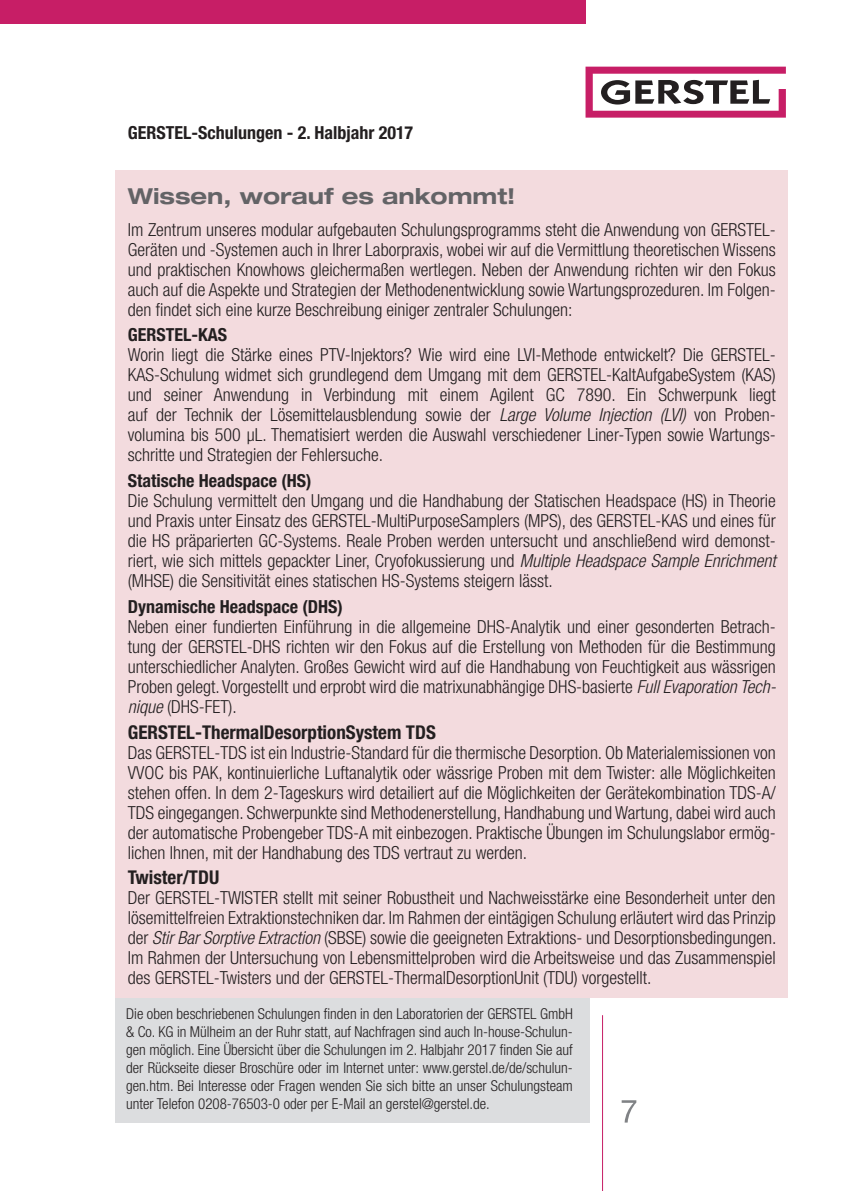
<style>
.page{position:relative;width:845px;height:1191px;background:#fff}
.page>*{position:absolute;margin:0;border:0;box-sizing:border-box;transform-origin:0 0}
.t1{font:700 expanded 22px "Helvetica Neue";color:#636366}
.t2{font:700 condensed 19px "Helvetica Neue";color:#231f20}
.t3{font:300 condensed 18px/20px "Helvetica Neue";color:#231f20;text-align:justify}
.t4{font:700 condensed 18px "Helvetica Neue";color:#231f20}
.t5{font:300 condensed 15px/18px "Helvetica Neue";color:#231f20;text-align:justify}
.s1{font-style:italic}
</style>
<div class="page">
<svg style="left:0;top:0;width:1px;height:24px"></svg>
<div style="left:115px;top:997px;width:475px;height:125px;background:#dcdddf"></div>
<hr style="left:602px;top:1015px;width:1px;height:176px;background:#c71e66">
<svg style="left:621px;top:1100px;width:15px;height:22px"></svg>
<div style="left:1px;top:0;width:584px;height:24px;background:#c71e66"></div>
<svg style="left:585px;top:67px;width:201px;height:51px"></svg>
<div style="left:115px;top:170px;width:672px;height:827px;background:#f3dbde"></div>
<p class="t4" style="left:128px;top:122px;width:287px">GERSTEL-Schulungen - 2. Halbjahr 2017</p>
<p class="t1" style="left:128px;top:183px;width:389px">Wissen, worauf es ankommt!</p>
<p class="t3" style="left:128px;top:219px;width:649px">Im Zentrum unseres modular aufgebauten Schulungsprogramms steht die Anwendung von GERSTEL-Geräten und -Systemen auch in Ihrer Laborpraxis, wobei wir auf die Vermittlung theoretischen Wissens und praktischen Knowhows gleichermaßen wertlegen. Neben der Anwendung richten wir den Fokus auch auf die Aspekte und Strategien der Methodenentwicklung sowie Wartungsprozeduren. Im Folgen&shy;den findet sich eine kurze Beschreibung einiger zentraler Schulungen:</p>
<p class="t4" style="left:128px;top:324px;width:101px">GERSTEL-KAS</p>
<p class="t3" style="left:128px;top:345px;width:649px">Worin liegt die Stärke eines PTV-Injektors? Wie wird eine LVI-Methode entwickelt? Die GERSTEL-KAS-Schulung widmet sich grundlegend dem Umgang mit dem GERSTEL-KaltAufgabeSystem (KAS) und seiner Anwendung in Verbindung mit einem Agilent GC 7890. Ein Schwerpunk liegt auf der Technik der Lösemittelausblendung sowie der <span class="s1">Large Volume Injection (LVI)</span> von Proben&shy;volumina bis 500 µL. Thematisiert werden die Auswahl verschiedener Liner-Typen sowie Wartungs&shy;schritte und Strategien der Fehlersuche.</p>
<p class="t4" style="left:128px;top:470px;width:185px">Statische Headspace (HS)</p>
<p class="t3" style="left:128px;top:490px;width:649px">Die Schulung vermittelt den Umgang und die Handhabung der Statischen Headspace (HS) in Theorie und Praxis unter Einsatz des GERSTEL-MultiPurposeSamplers (MPS), des GERSTEL-KAS und eines für die HS präparierten GC-Systems. Reale Proben werden untersucht und anschließend wird demonst&shy;riert, wie sich mittels gepackter Liner, Cryofokussierung und <span class="s1">Multiple Headspace Sample Enrichment </span>(MHSE) die Sensitivität eines statischen HS-Systems steigern lässt.</p>
<p class="t4" style="left:128px;top:595px;width:216px">Dynamische Headspace (DHS)</p>
<p class="t3" style="left:128px;top:616px;width:649px">Neben einer fundierten Einführung in die allgemeine DHS-Analytik und einer gesonderten Betrach&shy;tung der GERSTEL-DHS richten wir den Fokus auf die Erstellung von Methoden für die Bestimmung unterschiedlicher Analyten. Großes Gewicht wird auf die Handhabung von Feuchtigkeit aus wässrigen Proben gelegt. Vorgestellt und erprobt wird die matrixunabhängige DHS-basierte <span class="s1">Full Evaporation Tech&shy;nique</span> (DHS-FET).</p>
<p class="t2" style="left:128px;top:720px;width:309px">GERSTEL-ThermalDesorptionSystem TDS</p>
<p class="t3" style="left:128px;top:742px;width:649px">Das GERSTEL-TDS ist ein Industrie-Standard für die thermische Desorption. Ob Materialemissionen von VVOC bis PAK, kontinuierliche Luftanalytik oder wässrige Proben mit dem Twister: alle Möglichkeiten stehen offen. In dem 2-Tageskurs wird detailiert auf die Möglichkeiten der Gerätekombination TDS-A/ TDS eingegangen. Schwerpunkte sind Methodenerstellung, Handhabung und Wartung, dabei wird auch der automatische Probengeber TDS-A mit einbezogen. Praktische Übungen im Schulungslabor ermög&shy;lichen Ihnen, mit der Handhabung des TDS vertraut zu werden.</p>
<p class="t2" style="left:128px;top:866px;width:93px">Twister/TDU</p>
<p class="t3" style="left:128px;top:887px;width:650px">Der GERSTEL-TWISTER stellt mit seiner Robustheit und Nachweisstärke eine Besonderheit unter den lösemittelfreien Extraktionstechniken dar. Im Rahmen der eintägigen Schulung erläutert wird das Prinzip der <span class="s1">Stir Bar Sorptive Extraction</span> (SBSE) sowie die geeigneten Extraktions- und Desorptionsbedingungen.<br>Im Rahmen der Untersuchung von Lebensmittelproben wird die Arbeitsweise und das Zusammenspiel des GERSTEL-Twisters und der GERSTEL-ThermalDesorptionUnit (TDU) vorgestellt.</p>
<p class="t5" style="left:126px;top:1004px;width:448px">Die oben beschriebenen Schulungen finden in den Laboratorien der GERSTEL GmbH &amp; Co. KG in Mülheim an der Ruhr statt, auf Nachfragen sind auch In-house-Schulun&shy;gen möglich. Eine Übersicht über die Schulungen im 2. Halbjahr 2017 finden Sie auf der Rückseite dieser Broschüre oder im Internet unter: www.gerstel.de/de/schulun&shy;gen.htm. Bei Interesse oder Fragen wenden Sie sich bitte an unser Schulungsteam unter Telefon 0208-76503-0 oder per E-Mail an gerstel@gerstel.de.</p>
</div>
